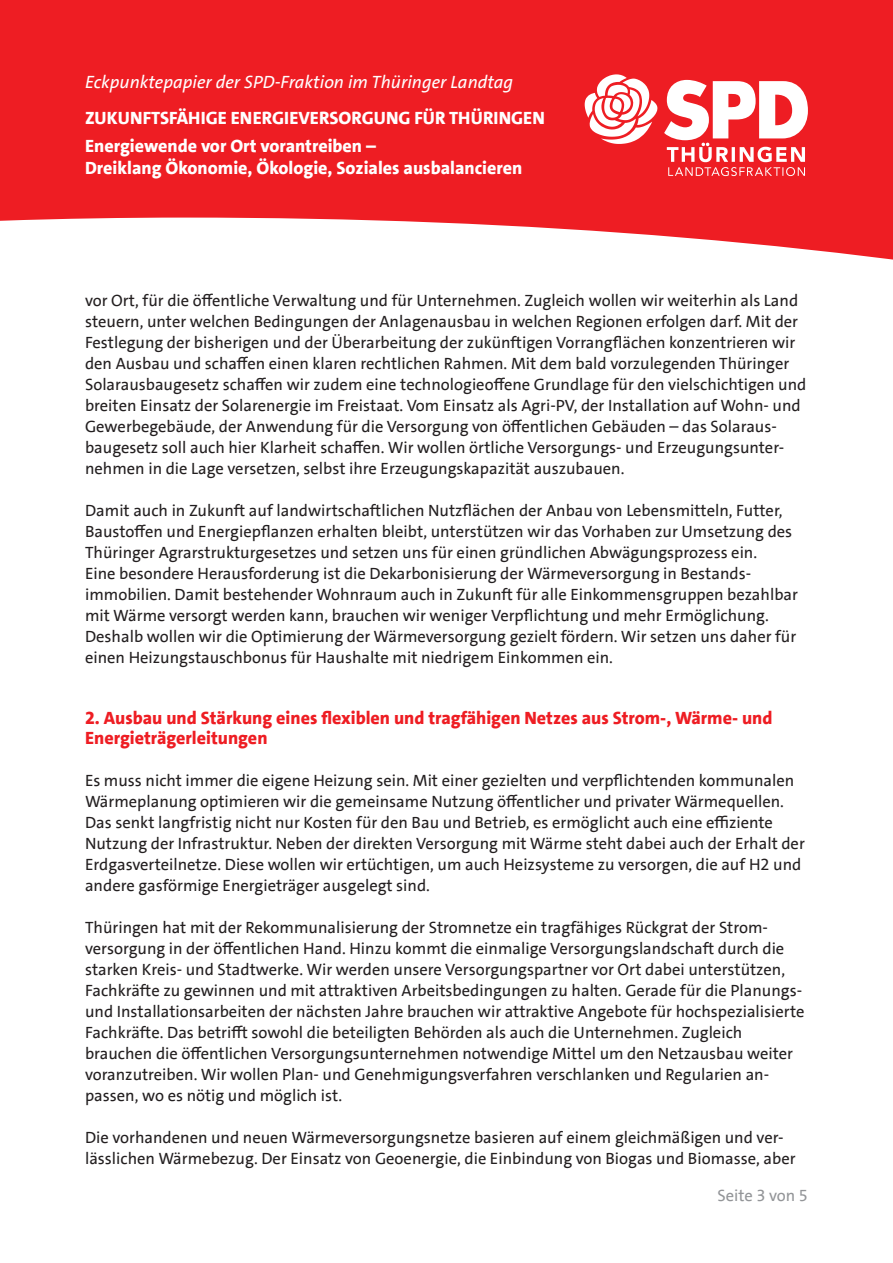
<style>
.page{position:relative;width:893px;height:1263px;background:#fff}
.page>*{position:absolute;margin:0;border:0;box-sizing:border-box;transform-origin:0 0}
.t1{font:800 18px/28.5px "SPD The Sans";color:#fff}
.Überschrift{font:800 18px/19.8px "SPD The Sans";color:#ee1d23}
.t2{font:italic 18px "SPD The Sans";color:#fff}
.Fließtext{font:16.5px/21px "SPD The Sans";color:#231f20}
.t3{font:16.5px "SPD The Sans";color:#939598}
</style>
<div class="page">
<svg style="left:0;top:0;width:893px;height:260px;background:#f03b40"></svg>
<svg style="left:585px;top:74px;width:223px;height:102px"></svg>
<p class="t2" style="left:85px;top:70px;width:430px">Eckpunktepapier der SPD-Fraktion im Thüringer Landtag</p>
<p class="t1" style="left:85px;top:104px;width:461px">ZUKUNFTSFÄHIGE ENERGIEVERSORGUNG FÜR THÜRINGEN<br>Energiewende vor Ort vorantreiben –</p>
<p class="t1" style="left:85px;top:154px;width:439px">Dreiklang Ökonomie, Ökologie, Soziales ausbalancieren</p>
<p class="Fließtext" style="left:85px;top:290px;width:723px">vor Ort, für die öffentliche Verwaltung und für Unternehmen. Zugleich wollen wir weiterhin als Land steuern, unter welchen Bedingungen der Anlagenausbau in welchen Regionen erfolgen darf. Mit der Festlegung der bisherigen und der Überarbeitung der zukünftigen Vorrangflächen konzentrieren wir den Ausbau und schaffen einen klaren rechtlichen Rahmen. Mit dem bald vorzulegenden Thüringer Solarausbaugesetz schaffen wir zudem eine technologieoffene Grundlage für den vielschichtigen und breiten Einsatz der Solarenergie im Freistaat. Vom Einsatz als Agri-PV, der Installation auf Wohn- und Gewerbegebäude, der Anwendung für die Versorgung von öffentlichen Gebäuden – das Solaraus&shy;baugesetz soll auch hier Klarheit schaffen. Wir wollen örtliche Versorgungs- und Erzeugungsunter&shy;nehmen in die Lage versetzen, selbst ihre Erzeugungskapazität auszubauen.</p>
<p class="Fließtext" style="left:85px;top:500px;width:709px">Damit auch in Zukunft auf landwirtschaftlichen Nutzflächen der Anbau von Lebensmitteln, Futter,<br>Baustoffen und Energiepflanzen erhalten bleibt, unterstützen wir das Vorhaben zur Umsetzung des<br>Thüringer Agrarstrukturgesetzes und setzen uns für einen gründlichen Abwägungsprozess ein.</p>
<p class="Fließtext" style="left:85px;top:563px;width:714px">Eine besondere Herausforderung ist die Dekarbonisierung der Wärmeversorgung in Bestands&shy;immobilien. Damit bestehender Wohnraum auch in Zukunft für alle Einkommensgruppen bezahlbar mit Wärme versorgt werden kann, brauchen wir weniger Verpflichtung und mehr Ermöglichung.<br>Deshalb wollen wir die Optimierung der Wärmeversorgung gezielt fördern. Wir setzen uns daher für einen Heizungstauschbonus für Haushalte mit niedrigem Einkommen ein.</p>
<p class="Überschrift" style="left:85px;top:709px;width:689px">2. Ausbau und Stärkung eines flexiblen und tragfähigen Netzes aus Strom-, Wärme- und<br>Energieträgerleitungen</p>
<p class="Fließtext" style="left:85px;top:770px;width:721px">Es muss nicht immer die eigene Heizung sein. Mit einer gezielten und verpflichtenden kommunalen Wärmeplanung optimieren wir die gemeinsame Nutzung öffentlicher und privater Wärmequellen.<br>Das senkt langfristig nicht nur Kosten für den Bau und Betrieb, es ermöglicht auch eine effiziente Nutzung der Infrastruktur. Neben der direkten Versorgung mit Wärme steht dabei auch der Erhalt der Erdgasverteilnetze. Diese wollen wir ertüchtigen, um auch Heizsysteme zu versorgen, die auf H2 und andere gasförmige Energieträger ausgelegt sind.</p>
<p class="Fließtext" style="left:85px;top:917px;width:721px">Thüringen hat mit der Rekommunalisierung der Stromnetze ein tragfähiges Rückgrat der Strom&shy;versorgung in der öffentlichen Hand. Hinzu kommt die einmalige Versorgungslandschaft durch die starken Kreis- und Stadtwerke. Wir werden unsere Versorgungspartner vor Ort dabei unterstützen, Fachkräfte zu gewinnen und mit attraktiven Arbeitsbedingungen zu halten. Gerade für die Planungs&shy;und Installationsarbeiten der nächsten Jahre brauchen wir attraktive Angebote für hochspezialisierte Fachkräfte. Das betrifft sowohl die beteiligten Behörden als auch die Unternehmen. Zugleich brauchen die öffentlichen Versorgungsunternehmen notwendige Mittel um den Netzausbau weiter voranzutreiben. Wir wollen Plan- und Genehmigungsverfahren verschlanken und Regularien an&shy;passen, wo es nötig und möglich ist.</p>
<p class="Fließtext" style="left:85px;top:1127px;width:712px">Die vorhandenen und neuen Wärmeversorgungsnetze basieren auf einem gleichmäßigen und ver&shy;lässlichen Wärmebezug. Der Einsatz von Geoenergie, die Einbindung von Biogas und Biomasse, aber</p>
<p class="t3" style="left:717px;top:1184px;width:92px">Seite 3 von 5</p>
</div>
